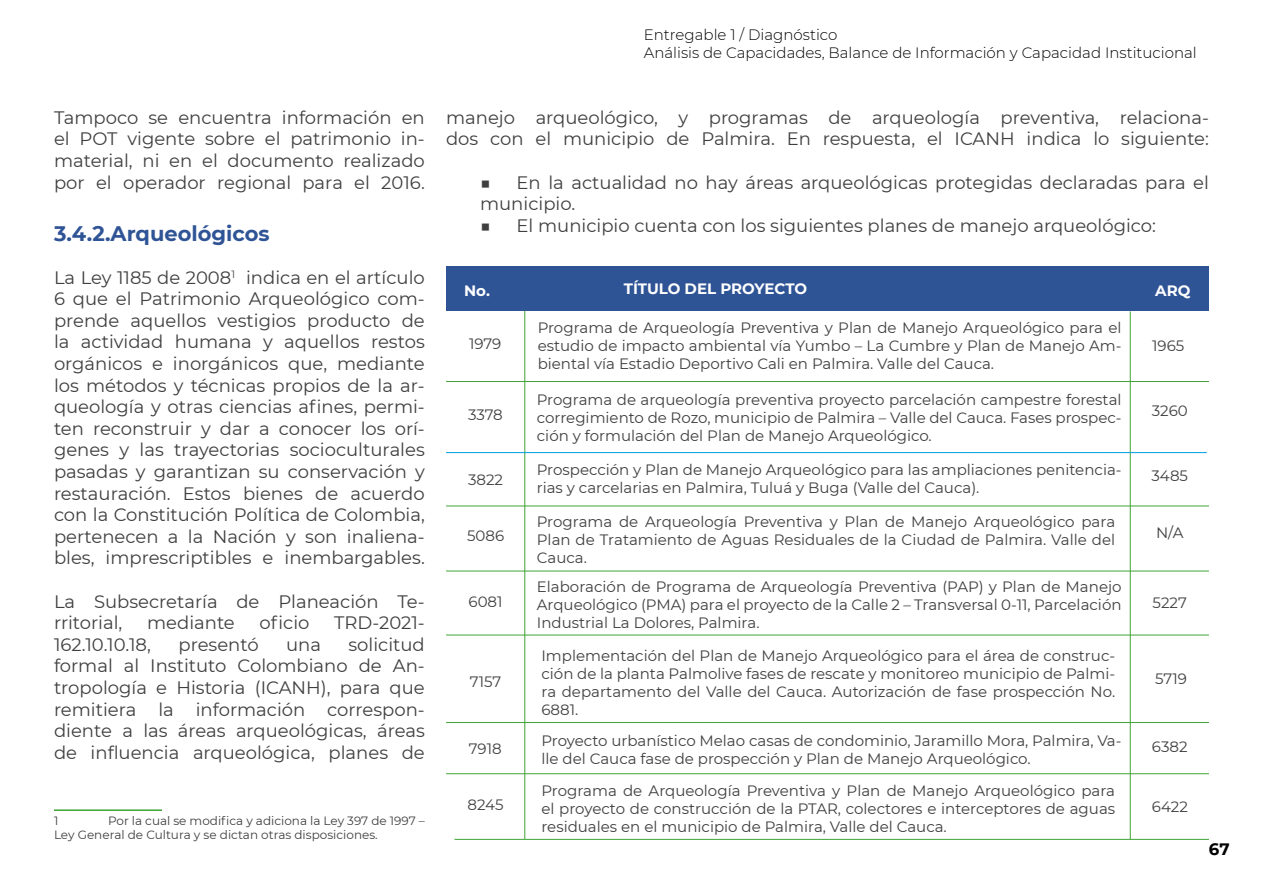
<style>
.page{position:relative;width:1263px;height:893px;background:#fff}
.page>*{position:absolute;margin:0;border:0;box-sizing:border-box;transform-origin:0 0}
.t1{font:700 21px "Montserrat";color:#2f5496}
.t2{font:18px/21.6px "Montserrat";color:#3f3f3f;text-align:justify}
.t3{font:700 16.5px "Montserrat";color:#000}
.t4{font:15px/18px "Montserrat";color:#3f3f3f;text-align:justify}
.t5{font:300 15px/18px "Montserrat";color:#000}
.t6{font:700 15px "Montserrat";color:#fff}
.t7{font:12px/14.4px "Montserrat";color:#3f3f3f}
</style>
<div class="page">
<hr style="left:54px;top:809px;width:108px;height:2px;background:#3fa535">
<div style="left:446px;top:266px;width:763px;height:45px;background:#2f5496"></div>
<hr style="left:524px;top:311px;width:1px;height:528px;background:#3fa535">
<hr style="left:1130px;top:311px;width:1px;height:528px;background:#3fa535">
<hr style="left:446px;top:381px;width:763px;height:1px;background:#3fa535">
<hr style="left:446px;top:452px;width:761px;height:1px;background:#009fe3">
<hr style="left:446px;top:506px;width:763px;height:1px;background:#3fa535">
<hr style="left:446px;top:571px;width:763px;height:1px;background:#3fa535">
<hr style="left:446px;top:635px;width:763px;height:1px;background:#3fa535">
<hr style="left:446px;top:722px;width:763px;height:1px;background:#3fa535">
<hr style="left:446px;top:773px;width:763px;height:1px;background:#3fa535">
<hr style="left:454px;top:839px;width:755px;height:1px;background:#3fa535">
<p class="t2" style="left:54px;top:106px;width:372px">Tampoco se encuentra información en el POT vigente sobre el patrimonio in&shy;material, ni en el documento realizado por el operador regional para el 2016.</p>
<h1 class="t1" style="left:54px;top:219px;width:217px">3.4.2.Arqueológicos</h1>
<p class="t2" style="left:54px;top:266px;width:372px">La Ley 1185 de 2008<sup>1</sup> indica en el artículo 6 que el Patrimonio Arqueológico com&shy;prende aquellos vestigios producto de la actividad humana y aquellos restos orgánicos e inorgánicos que, mediante los métodos y técnicas propios de la ar&shy;queología y otras ciencias afines, permi&shy;ten reconstruir y dar a conocer los orí&shy;genes y las trayectorias socioculturales pasadas y garantizan su conservación y restauración. Estos bienes de acuerdo con la Constitución Política de Colombia, pertenecen a la Nación y son inaliena&shy;bles, imprescriptibles e inembargables.</p>
<p class="t2" style="left:54px;top:590px;width:372px">La Subsecretaría de Planeación Te&shy;rritorial,</p>
<p class="t2" style="left:147px;top:611px;width:89px">mediante</p>
<p class="t2" style="left:259px;top:611px;width:51px">oficio</p>
<p class="t2" style="left:334px;top:611px;width:92px">TRD-2021-</p>
<p class="t2" style="left:54px;top:633px;width:99px">162.10.10.18,</p>
<p class="t2" style="left:178px;top:633px;width:82px">presentó</p>
<p class="t2" style="left:286px;top:633px;width:36px">una</p>
<p class="t2" style="left:54px;top:633px;width:372px;text-indent:294px">solicitud formal al Instituto Colombiano de An&shy;tropología e Historia (ICANH), para que remitiera la información correspon&shy;diente a las áreas arqueológicas, áreas de influencia arqueológica, planes de</p>
<p class="t7" style="left:54px;top:813px;width:6px">1</p>
<p class="t7" style="left:54px;top:813px;width:372px;text-indent:54px">Por la cual se modifica y adiciona la Ley 397 de 1997 –<br>Ley General de Cultura y se dictan otras disposiciones.</p>
<p class="t5" style="left:644px;top:26px;width:554px">Entregable 1 / Diagnóstico<br>Análisis de Capacidades, Balance de Información y Capacidad Institucional</p>
<p class="t2" style="left:446px;top:106px;width:764px">manejo arqueológico, y programas de arqueología preventiva, relaciona&shy;dos con el municipio de Palmira. En respuesta, el ICANH indica lo siguiente:</p>
<p class="t2" style="left:480px;top:171px;width:730px">■ En la actualidad no hay áreas arqueológicas protegidas declaradas para el municipio.</p>
<p class="t2" style="left:480px;top:214px;width:677px">■ El municipio cuenta con los siguientes planes de manejo arqueológico:</p>
<p class="t6" style="left:464px;top:280px;width:27px">No.</p>
<p class="t6" style="left:624px;top:278px;width:185px">TÍTULO DEL PROYECTO</p>
<p class="t6" style="left:1155px;top:280px;width:37px">ARQ</p>
<p class="t4" style="left:469px;top:335px;width:34px">1979</p>
<p class="t4" style="left:468px;top:405px;width:36px">3378</p>
<p class="t4" style="left:538px;top:319px;width:585px">Programa de Arqueología Preventiva y Plan de Manejo Arqueológico para el estudio de impacto ambiental vía Yumbo – La Cumbre y Plan de Manejo Am&shy;biental vía Estadio Deportivo Cali en Palmira. Valle del Cauca.</p>
<p class="t4" style="left:537px;top:390px;width:586px">Programa de arqueología preventiva proyecto parcelación campestre forestal corregimiento de Rozo, municipio de Palmira – Valle del Cauca. Fases prospec&shy;ción y formulación del Plan de Manejo Arqueológico.</p>
<p class="t4" style="left:1152px;top:336px;width:34px">1965</p>
<p class="t4" style="left:1152px;top:401px;width:37px">3260</p>
<p class="t4" style="left:468px;top:471px;width:37px">3822</p>
<p class="t4" style="left:537px;top:460px;width:586px">Prospección y Plan de Manejo Arqueológico para las ampliaciones penitencia&shy;rias y carcelarias en Palmira, Tuluá y Buga (Valle del Cauca).</p>
<p class="t4" style="left:1151px;top:466px;width:38px">3485</p>
<p class="t4" style="left:467px;top:526px;width:39px">5086</p>
<p class="t4" style="left:537px;top:512px;width:580px">Programa de Arqueología Preventiva y Plan de Manejo Arqueológico para Plan de Tratamiento de Aguas Residuales de la Ciudad de Palmira. Valle del Cauca.</p>
<p class="t4" style="left:1156px;top:523px;width:29px">N/A</p>
<p class="t4" style="left:469px;top:592px;width:36px">6081</p>
<p class="t4" style="left:470px;top:672px;width:33px">7157</p>
<p class="t4" style="left:537px;top:577px;width:586px">Elaboración de Programa de Arqueología Preventiva (PAP) y Plan de Manejo Arqueológico (PMA) para el proyecto de la Calle 2 – Transversal 0-11, Parcelación Industrial La Dolores, Palmira.</p>
<p class="t4" style="left:541px;top:646px;width:575px">Implementación del Plan de Manejo Arqueológico para el área de construc&shy;ción de la planta Palmolive fases de rescate y monitoreo municipio de Palmi&shy;ra departamento del Valle del Cauca. Autorización de fase prospección No.<br>6881.</p>
<p class="t4" style="left:1152px;top:593px;width:36px">5227</p>
<p class="t4" style="left:1155px;top:669px;width:33px">5719</p>
<p class="t4" style="left:469px;top:739px;width:34px">7918</p>
<p class="t4" style="left:541px;top:731px;width:582px">Proyecto urbanístico Melao casas de condominio, Jaramillo Mora, Palmira, Va&shy;lle del Cauca fase de prospección y Plan de Manejo Arqueológico.</p>
<p class="t4" style="left:1152px;top:737px;width:37px">6382</p>
<p class="t4" style="left:467px;top:795px;width:38px">8245</p>
<p class="t4" style="left:541px;top:781px;width:575px">Programa de Arqueología Preventiva y Plan de Manejo Arqueológico para el proyecto de construcción de la PTAR, colectores e interceptores de aguas residuales en el municipio de Palmira, Valle del Cauca.</p>
<p class="t4" style="left:1152px;top:797px;width:38px">6422</p>
<p class="t3" style="left:1209px;top:837px;width:22px">67</p>
</div>
